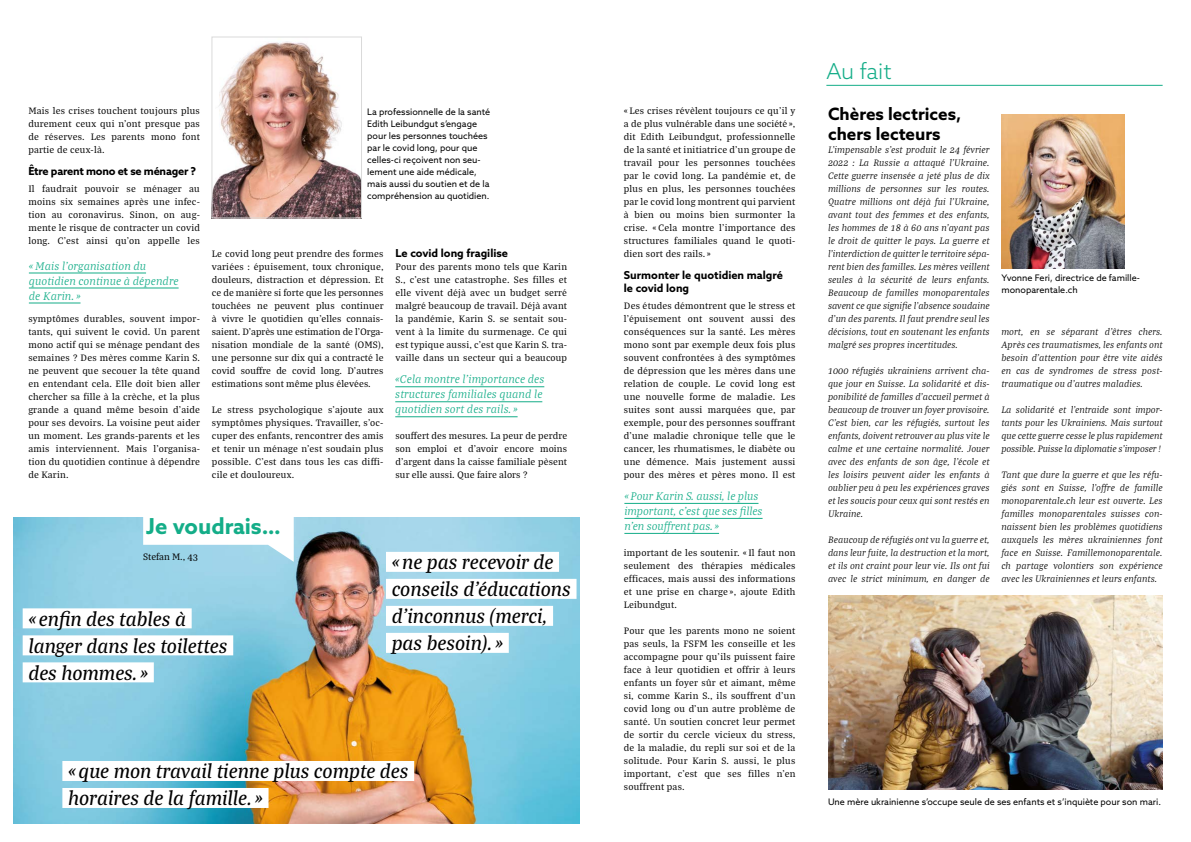
<style>
.page{position:relative;width:1191px;height:842px;background:#fff}
.page>*{position:absolute;margin:0;border:0;box-sizing:border-box;transform-origin:0 0}
.t1{font:700 22px "Azo Sans";color:#14ad88}
.t2{font:300 22px "Azo Sans";letter-spacing:-.005em;color:#14ad88}
.t3{font:italic 500 21px/27px "Bagatela";color:#000}
.t4{font:700 17px/20px "Azo Sans";color:#000}
.t5{font:italic 300 12px/15px "Bagatela";letter-spacing:.01em;color:#14ad88}
.t6{font:700 11px/13px "Azo Sans";color:#000}
.t7{font:700 11px "Azo Sans";letter-spacing:-.02em;color:#000}
.t8{font:10px/13px "Bagatela";letter-spacing:.02em;color:#000;text-align:justify}
.t9{font:italic 300 10px/13px "Bagatela";letter-spacing:.005em;color:#000;text-align:justify}
.t10{font:10px "Bagatela";color:#000}
.t11{font:9px/12px "Azo Sans";color:#000}
</style>
<div class="page">
<img style="left:14px;top:517px;width:566px;height:306px">
<hr style="left:826px;top:85px;width:336px;height:1px;background:#14ad88">
<div style="left:386px;top:552px;width:173px;height:20px;background:#fff"></div>
<div style="left:386px;top:579px;width:190px;height:20px;background:#fff"></div>
<div style="left:386px;top:606px;width:167px;height:20px;background:#fff"></div>
<div style="left:386px;top:633px;width:123px;height:20px;background:#fff"></div>
<div style="left:62px;top:761px;width:352px;height:20px;background:#fff"></div>
<div style="left:62px;top:788px;width:206px;height:20px;background:#fff"></div>
<div style="left:23px;top:608px;width:169px;height:20px;background:#fff"></div>
<div style="left:23px;top:635px;width:210px;height:20px;background:#fff"></div>
<div style="left:23px;top:662px;width:131px;height:20px;background:#fff"></div>
<svg style="left:143px;top:517px;width:151px;height:45px"></svg>
<img style="left:213px;top:41px;width:147px;height:175px">
<div style="left:211px;top:36px;width:151px;height:182px;border:1px solid #dadada"></div>
<img style="left:828px;top:595px;width:334px;height:195px">
<hr style="left:624px;top:503px;width:134px;height:1px;background:#14ad88">
<hr style="left:624px;top:518px;width:138px;height:1px;background:#14ad88">
<hr style="left:624px;top:533px;width:95px;height:1px;background:#14ad88">
<hr style="left:29px;top:272px;width:117px;height:1px;background:#14ad88">
<hr style="left:29px;top:287px;width:150px;height:1px;background:#14ad88">
<hr style="left:29px;top:302px;width:51px;height:1px;background:#14ad88">
<img style="left:1001px;top:114px;width:123px;height:154px">
<hr style="left:395px;top:386px;width:149px;height:1px;background:#14ad88">
<hr style="left:395px;top:401px;width:147px;height:1px;background:#14ad88">
<hr style="left:395px;top:416px;width:122px;height:1px;background:#14ad88">
<p class="t8" style="left:28px;top:104px;width:173px">Mais les crises touchent toujours plus durement ceux qui n’ont presque pas de réserves. Les parents mono font partie de ceux-là.</p>
<p class="t7" style="left:28px;top:163px;width:169px">Être parent mono et se ménager ?</p>
<p class="t8" style="left:28px;top:182px;width:173px">Il faudrait pouvoir se ménager au moins six semaines après une infec&shy;tion au coronavirus. Sinon, on aug&shy;mente le risque de contracter un covid long. C’est ainsi qu’on appelle les</p>
<p class="t5" style="left:29px;top:257px;width:151px">«Mais l’organisation du quotidien continue à dépendre de Karin.»</p>
<p class="t8" style="left:28px;top:312px;width:173px">symptômes durables, souvent impor&shy;tants, qui suivent le covid. Un parent mono actif qui se ménage pendant des semaines ? Des mères comme Karin S. ne peuvent que secouer la tête quand en entendant cela. Elle doit bien aller chercher sa fille à la crèche, et la plus grande a quand même besoin d’aide pour ses devoirs. La voisine peut aider un moment. Les grands-parents et les amis interviennent. Mais l’organisa&shy;tion du quotidien continue à dépendre de Karin.</p>
<p class="t11" style="left:367px;top:105px;width:125px">La professionnelle de la santé<br>Edith Leibundgut s’engage pour les personnes touchées par le covid long, pour que celles-ci reçoivent non seu&shy;lement une aide médicale, mais aussi du soutien et de la compréhension au quotidien.</p>
<p class="t8" style="left:212px;top:247px;width:173px">Le covid long peut prendre des formes variées : épuisement, toux chronique, douleurs, distraction et dépression. Et ce de manière si forte que les personnes touchées ne peuvent plus continuer à vivre le quotidien qu’elles connais&shy;saient. D’après une estimation de l’Orga&shy;nisation mondiale de la santé (OMS), une personne sur dix qui a contracté le covid souffre de covid long. D’autres estimations sont même plus élevées.</p>
<p class="t8" style="left:212px;top:403px;width:173px">Le stress psychologique s'ajoute aux symptômes physiques. Travailler, s'oc&shy;cuper des enfants, rencontrer des amis et tenir un ménage n’est soudain plus possible. C'est dans tous les cas diffi&shy;cile et douloureux.</p>
<p class="t6" style="left:395px;top:246px;width:114px">Le covid long fragilise</p>
<p class="t8" style="left:395px;top:260px;width:173px">Pour des parents mono tels que Karin S., c’est une catastrophe. Ses filles et elle vivent déjà avec un budget serré malgré beaucoup de travail. Déjà avant la pandémie, Karin S. se sentait sou&shy;vent à la limite du surmenage. Ce qui est typique aussi, c’est que Karin S. tra&shy;vaille dans un secteur qui a beaucoup</p>
<p class="t5" style="left:395px;top:371px;width:151px">«Cela montre l’importance des structures familiales quand le quotidien sort des rails.»</p>
<p class="t8" style="left:395px;top:429px;width:173px">souffert des mesures. La peur de perdre son emploi et d’avoir encore moins d’argent dans la caisse familiale pèsent sur elle aussi. Que faire alors ?</p>
<h1 class="t1" style="left:146px;top:512px;width:136px">Je voudrais…</h1>
<p class="t10" style="left:143px;top:550px;width:56px">Stefan M., 43</p>
<h2 class="t3" style="left:28px;top:604px;width:201px">« enfin des tables à langer dans les toilettes des hommes.»</h2>
<h2 class="t3" style="left:392px;top:547px;width:181px">«ne pas recevoir de conseils d’éducations d’inconnus (merci, pas besoin).»</h2>
<h2 class="t3" style="left:68px;top:756px;width:342px">«que mon travail tienne plus compte des horaires de la famille.»</h2>
<p class="t8" style="left:624px;top:104px;width:173px">« Les crises révèlent toujours ce qu’il y a de plus vulnérable dans une société », dit Edith Leibundgut, professionnelle de la santé et initiatrice d’un groupe de travail pour les personnes touchées par le covid long. La pandémie et, de plus en plus, les personnes touchées par le covid long montrent qui parvient à bien ou moins bien surmonter la crise. « Cela montre l’importance des structures familiales quand le quoti&shy;dien sort des rails. »</p>
<p class="t6" style="left:624px;top:268px;width:161px">Surmonter le quotidien malgré le covid long</p>
<p class="t8" style="left:624px;top:299px;width:173px">Des études démontrent que le stress et l’épuisement ont souvent aussi des conséquences sur la santé. Les mères mono sont par exemple deux fois plus souvent confrontées à des symptômes de dépression que les mères dans une relation de couple. Le covid long est une nouvelle forme de maladie. Les suites sont aussi marquées que, par exemple, pour des personnes souffrant d’une maladie chronique telle que le cancer, les rhumatismes, le diabète ou une démence. Mais justement aussi pour des mères et pères mono. Il est</p>
<p class="t5" style="left:624px;top:488px;width:140px">«Pour Karin S. aussi, le plus important, c’est que ses filles n’en souffrent pas.»</p>
<p class="t8" style="left:624px;top:546px;width:173px">important de les soutenir. « Il faut non seulement des thérapies médicales efficaces, mais aussi des informations et une prise en charge », ajoute Edith Leibundgut.</p>
<p class="t8" style="left:624px;top:624px;width:173px">Pour que les parents mono ne soient pas seuls, la FSFM les conseille et les accompagne pour qu’ils puissent faire face à leur quotidien et offrir à leurs enfants un foyer sûr et aimant, même si, comme Karin S., ils souffrent d’un covid long ou d’un autre problème de santé. Un soutien concret leur permet de sortir du cercle vicieux du stress, de la maladie, du repli sur soi et de la solitude. Pour Karin S. aussi, le plus important, c’est que ses filles n’en souffrent pas.</p>
<h1 class="t2" style="left:826px;top:57px;width:67px">Au fait</h1>
<h3 class="t4" style="left:828px;top:103px;width:135px">Chères lectrices, chers lecteurs</h3>
<p class="t9" style="left:828px;top:143px;width:163px">L’impensable s’est produit le 24 février 2022 : La Russie a attaqué l’Ukraine.<br>Cette guerre insensée a jeté plus de dix millions de personnes sur les routes.<br>Quatre millions ont déjà fui l’Ukraine, avant tout des femmes et des enfants, les hommes de 18 à 60 ans n’ayant pas le droit de quitter le pays. La guerre et l’interdiction de quitter le territoire sépa&shy;rent bien des familles. Les mères veillent seules à la sécurité de leurs enfants.<br>Beaucoup de familles monoparentales savent ce que signifie l’absence soudaine d’un des parents. Il faut prendre seul les décisions, tout en soutenant les enfants malgré ses propres incertitudes.</p>
<p class="t9" style="left:828px;top:364px;width:163px">1000 réfugiés ukrainiens arrivent cha&shy;que jour en Suisse. La solidarité et dis&shy;ponibilité de familles d’accueil permet à beaucoup de trouver un foyer provisoire.<br>C’est bien, car les réfugiés, surtout les enfants, doivent retrouver au plus vite le calme et une certaine normalité. Jouer avec des enfants de son âge, l’école et les loisirs peuvent aider les enfants à oublier peu à peu les expériences graves et les soucis pour ceux qui sont restés en Ukraine.</p>
<p class="t9" style="left:828px;top:533px;width:163px">Beaucoup de réfugiés ont vu la guerre et, dans leur fuite, la destruction et la mort, et ils ont craint pour leur vie. Ils ont fui avec le strict minimum, en danger de</p>
<p class="t11" style="left:1001px;top:272px;width:140px">Yvonne Feri, directrice de famille&shy;monoparentale.ch</p>
<p class="t9" style="left:1001px;top:325px;width:163px">mort, en se séparant d’êtres chers.<br>Après ces traumatismes, les enfants ont besoin d’attention pour être vite aidés en cas de syndromes de stress post&shy;traumatique ou d’autres maladies.</p>
<p class="t9" style="left:1001px;top:403px;width:163px">La solidarité et l’entraide sont impor&shy;tants pour les Ukrainiens. Mais surtout que cette guerre cesse le plus rapidement possible. Puisse la diplomatie s'imposer !</p>
<p class="t9" style="left:1001px;top:468px;width:163px">Tant que dure la guerre et que les réfu&shy;giés sont en Suisse, l’offre de famille monoparentale.ch leur est ouverte. Les familles monoparentales suisses con&shy;naissent bien les problèmes quotidiens auxquels les mères ukrainiennes font face en Suisse. Famillemonoparentale. ch partage volontiers son expérience avec les Ukrainiennes et leurs enfants.</p>
<p class="t11" style="left:828px;top:796px;width:334px">Une mère ukrainienne s’occupe seule de ses enfants et s’inquiète pour son mari.</p>
</div>
